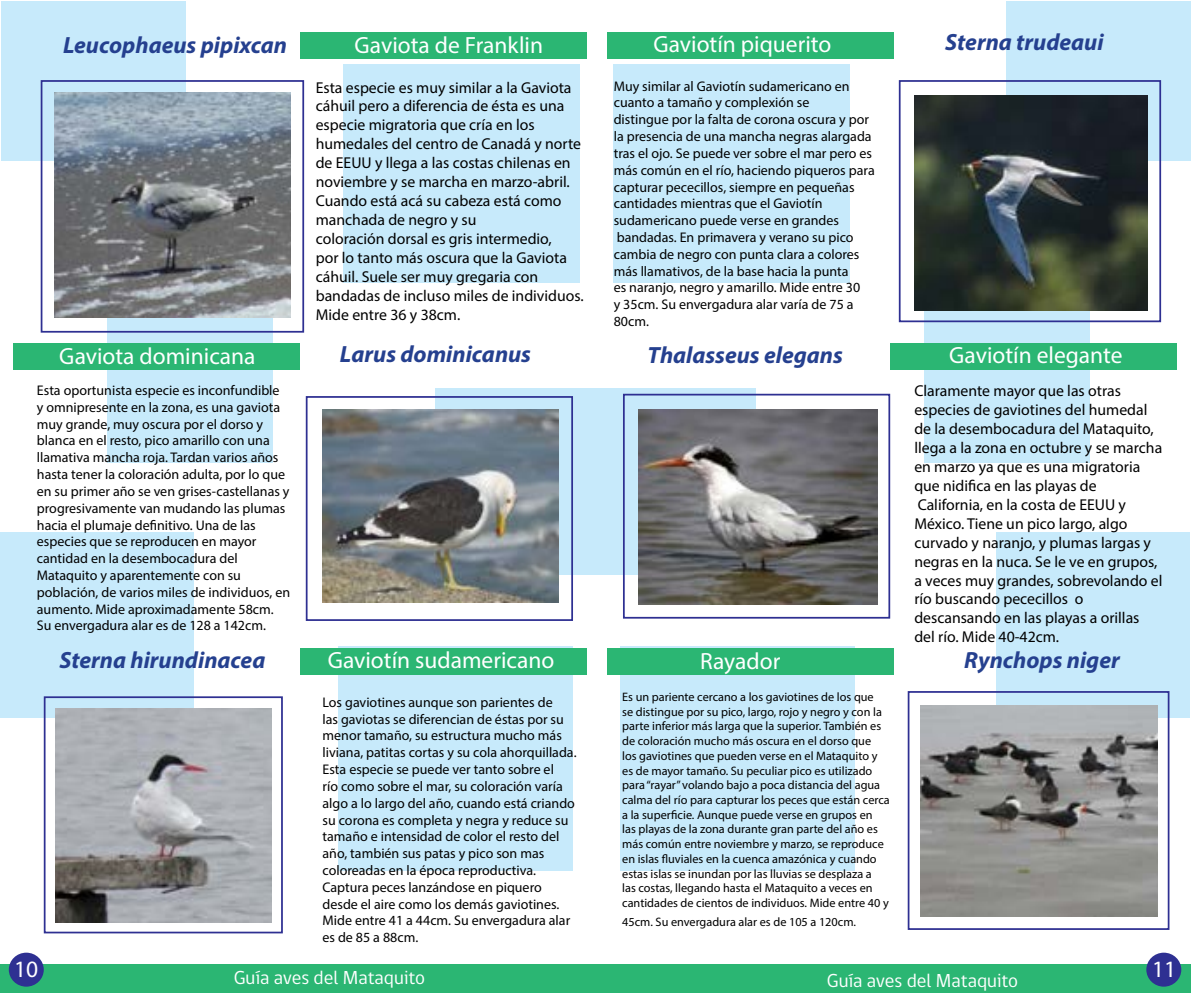
<style>
.page{position:relative;width:1191px;height:993px;background:#fff}
.page>*{position:absolute;margin:0;border:0;box-sizing:border-box;transform-origin:0 0}
.t1{font:23.45px "Myriad Pro";color:#fff}
.t2{font:italic 700 23.45px "Myriad Pro";color:#25408f}
.t3{font:19.25px "gob CL";color:#fff}
.t4{font:15.75px/18.9px "Myriad Pro";color:#000}
.t5{font:14px/16.8px "Myriad Pro";color:#000}
.t6{font:12.25px/14.7px "Myriad Pro";color:#000}
</style>
<div class="page">
<div style="left:0;top:964px;width:1191px;height:28px;background:#2bb673"></div>
<div style="left:9px;top:952px;width:35px;height:34px;background:#2e3092;border-radius:50%"></div>
<div style="left:343px;top:64px;width:237px;height:218px;background:#c7eafb"></div>
<div style="left:1px;top:1px;width:184px;height:159px;background:#c7eafb"></div>
<div style="left:435px;top:388px;width:160px;height:187px;background:#c7eafb"></div>
<div style="left:108px;top:305px;width:165px;height:157px;background:#c7eafb"></div>
<div style="left:1px;top:532px;width:193px;height:185px;background:#c7eafb"></div>
<div style="left:338px;top:646px;width:235px;height:224px;background:#c7eafb"></div>
<div style="left:1146px;top:952px;width:35px;height:34px;background:#2e3092;border-radius:50%"></div>
<div style="left:614px;top:64px;width:236px;height:218px;background:#c7eafb"></div>
<div style="left:1006px;top:1px;width:185px;height:159px;background:#c7eafb"></div>
<div style="left:595px;top:388px;width:160px;height:187px;background:#c7eafb"></div>
<div style="left:923px;top:305px;width:166px;height:157px;background:#c7eafb"></div>
<div style="left:996px;top:532px;width:193px;height:185px;background:#c7eafb"></div>
<div style="left:620px;top:646px;width:235px;height:224px;background:#c7eafb"></div>
<div style="left:300px;top:32px;width:286px;height:27px;background:#2bb673"></div>
<div style="left:14px;top:343px;width:286px;height:26px;background:#2bb673"></div>
<div style="left:300px;top:648px;width:286px;height:26px;background:#2bb673"></div>
<div style="left:607px;top:32px;width:286px;height:27px;background:#2bb673"></div>
<div style="left:890px;top:343px;width:286px;height:26px;background:#2bb673"></div>
<div style="left:607px;top:648px;width:286px;height:26px;background:#2bb673"></div>
<img style="left:322px;top:409px;width:237px;height:193px">
<div style="left:306px;top:396px;width:267px;height:224px;border:2px solid #2e3092"></div>
<img style="left:54px;top:93px;width:237px;height:224px">
<div style="left:41px;top:80px;width:263px;height:252px;border:2px solid #2e3092"></div>
<img style="left:55px;top:708px;width:217px;height:214px">
<div style="left:44px;top:696px;width:239px;height:237px;border:2px solid #2e3092"></div>
<img style="left:914px;top:96px;width:233px;height:214px">
<div style="left:898px;top:80px;width:263px;height:242px;border:2px solid #2e3092"></div>
<img style="left:920px;top:705px;width:237px;height:211px">
<div style="left:907px;top:690px;width:262px;height:239px;border:2px solid #2e3092"></div>
<img style="left:638px;top:409px;width:239px;height:195px">
<div style="left:623px;top:393px;width:267px;height:225px;border:2px solid #2e3092"></div>
<h1 class="t2" style="left:63px;top:29px;width:226px">Leucophaeus pipixcan</h1>
<h1 class="t1" style="left:354px;top:30px;width:190px">Gaviota de Franklin</h1>
<p class="t4" style="left:316px;top:77px;width:269px">Esta especie es muy similar a la Gaviota cáhuil pero a diferencia de ésta es una especie migratoria que cría en los humedales del centro de Canadá y norte de EEUU y llega a las costas chilenas en noviembre y se marcha en marzo-abril.<br>Cuando está acá su cabeza está como manchada de negro y su<br>coloración dorsal es gris intermedio,<br>por lo tanto más oscura que la Gaviota cáhuil. Suele ser muy gregaria con bandadas de incluso miles de individuos.<br>Mide entre 36 y 38cm.</p>
<h1 class="t1" style="left:59px;top:341px;width:198px">Gaviota dominicana</h1>
<h1 class="t2" style="left:340px;top:339px;width:192px">Larus dominicanus</h1>
<p class="t5" style="left:37px;top:381px;width:255px">Esta oportunista especie es inconfundible<br>y omnipresente en la zona, es una gaviota muy grande, muy oscura por el dorso y blanca en el resto, pico amarillo con una llamativa mancha roja. Tardan varios años hasta tener la coloración adulta, por lo que en su primer año se ven grises-castellanas y progresivamente van mudando las plumas hacia el plumaje definitivo. Una de las especies que se reproducen en mayor cantidad en la desembocadura del Mataquito y aparentemente con su población, de varios miles de individuos, en aumento. Mide aproximadamente 58cm.<br>Su envergadura alar es de 128 a 142cm.</p>
<h1 class="t2" style="left:59px;top:645px;width:207px">Sterna hirundinacea</h1>
<h1 class="t1" style="left:328px;top:645px;width:228px">Gaviotín sudamericano</h1>
<p class="t5" style="left:322px;top:693px;width:255px">Los gaviotines aunque son parientes de<br>las gaviotas se diferencian de éstas por su menor tamaño, su estructura mucho más liviana, patitas cortas y su cola ahorquillada.<br>Esta especie se puede ver tanto sobre el<br>río como sobre el mar, su coloración varía algo a lo largo del año, cuando está criando su corona es completa y negra y reduce su tamaño e intensidad de color el resto del año, también sus patas y pico son mas coloreadas en la época reproductiva.<br>Captura peces lanzándose en piquero desde el aire como los demás gaviotines.<br>Mide entre 41 a 44cm. Su envergadura alar es de 85 a 88cm.</p>
<h1 class="t1" style="left:653px;top:29px;width:180px">Gaviotín piquerito</h1>
<h1 class="t2" style="left:945px;top:27px;width:160px">Sterna trudeaui</h1>
<p class="t5" style="left:614px;top:77px;width:262px">Muy similar al Gaviotín sudamericano en cuanto a tamaño y complexión se<br>distingue por la falta de corona oscura y por la presencia de una mancha negras alargada tras el ojo. Se puede ver sobre el mar pero es más común en el río, haciendo piqueros para capturar pececillos, siempre en pequeñas cantidades mientras que el Gaviotín sudamericano puede verse en grandes bandadas. En primavera y verano su pico cambia de negro con punta clara a colores más llamativos, de la base hacia la punta<br>es naranjo, negro y amarillo. Mide entre 30<br>y 35cm. Su envergadura alar varía de 75 a 80cm.</p>
<h1 class="t2" style="left:647px;top:339px;width:197px">Thalasseus elegans</h1>
<h1 class="t1" style="left:949px;top:340px;width:175px">Gaviotín elegante</h1>
<p class="t4" style="left:914px;top:381px;width:250px">Claramente mayor que las otras especies de gaviotines del humedal de la desembocadura del Mataquito, llega a la zona en octubre y se marcha en marzo ya que es una migratoria que nidifica en las playas de<br>California, en la costa de EEUU y<br>México. Tiene un pico largo, algo curvado y naranjo, y plumas largas y negras en la nuca. Se le ve en grupos, a veces muy grandes, sobrevolando el río buscando pececillos o descansando en las playas a orillas del río. Mide 40-42cm.</p>
<h1 class="t1" style="left:700px;top:646px;width:82px">Rayador</h1>
<h1 class="t2" style="left:964px;top:644px;width:157px">Rynchops niger</h1>
<p class="t6" style="left:622px;top:689px;width:269px">Es un pariente cercano a los gaviotines de los que<br>se distingue por su pico, largo, rojo y negro y con la parte inferior más larga que la superior. También es de coloración mucho más oscura en el dorso que<br>los gaviotines que pueden verse en el Mataquito y es de mayor tamaño. Su peculiar pico es utilizado para “rayar” volando bajo a poca distancia del agua calma del río para capturar los peces que están cerca a la superficie. Aunque puede verse en grupos en<br>las playas de la zona durante gran parte del año es más común entre noviembre y marzo, se reproduce en islas fluviales en la cuenca amazónica y cuando estas islas se inundan por las lluvias se desplaza a<br>las costas, llegando hasta el Mataquito a veces en cantidades de cientos de individuos. Mide entre 40 y</p>
<p class="t6" style="left:622px;top:913px;width:235px">45cm. Su envergadura alar es de 105 a 120cm.</p>
<h1 class="t1" style="left:14px;top:954px;width:26px">10</h1>
<h1 class="t1" style="left:1152px;top:954px;width:26px">11</h1>
<h2 class="t3" style="left:234px;top:964px;width:193px">Guía aves del Mataquito</h2>
<h2 class="t3" style="left:827px;top:966px;width:193px">Guía aves del Mataquito</h2>
</div>
